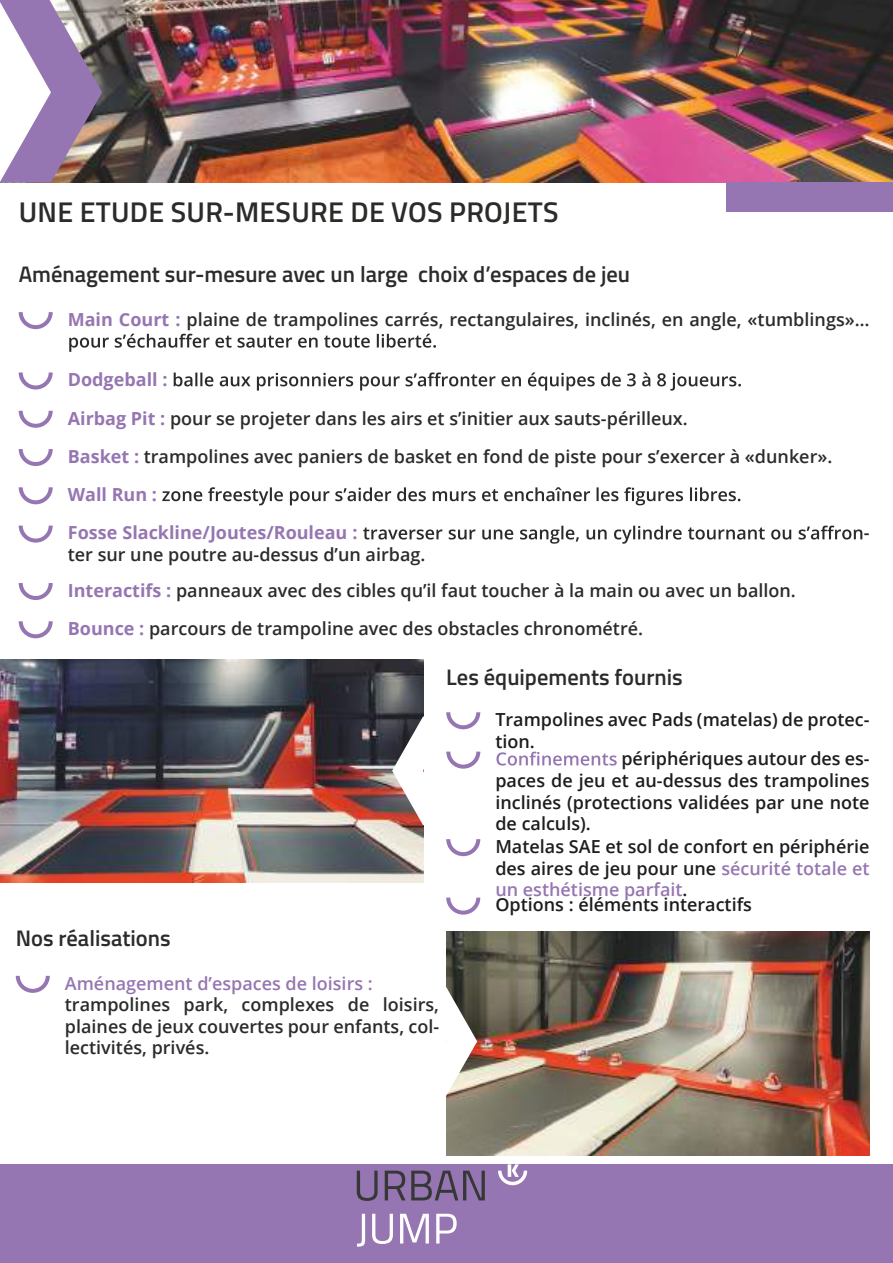
<style>
.page{position:relative;width:893px;height:1263px;background:#fff}
.page>*{position:absolute;margin:0;border:0;box-sizing:border-box;transform-origin:0 0}
.t1{font:600 28.5px "Titillium Web";letter-spacing:.01em;color:#2b2b2a}
.t2{font:600 22.5px "Titillium Web";color:#2b2b2a}
.t3{font:600 18px/38.2px "Open Sans";color:#2b2b2a}
.t4{font:600 18px/21.8px "Open Sans";color:#1d1d1d}
.t5{font:600 18px "Open Sans";color:#9676b2}
.s1{font-weight:700;color:#9676b2}
.s2{color:#9676b2}
</style>
<div class="page">
<img style="left:0;top:659px;width:423px;height:223px">
<img style="left:102px;top:0;width:791px;height:182px">
<div style="left:0;top:1164px;width:893px;height:99px;background:#9676b2"></div>
<div style="left:726px;top:182px;width:167px;height:30px;background:#9676b2"></div>
<svg style="left:0;top:0;width:102px;height:182px"></svg>
<svg style="left:19px;top:312px;width:34px;height:17px"></svg>
<img style="left:446px;top:932px;width:423px;height:223px">
<svg style="left:69px;top:334px;width:367px;height:18px"></svg>
<svg style="left:446px;top:987px;width:31px;height:109px"></svg>
<svg style="left:19px;top:372px;width:34px;height:17px"></svg>
<svg style="left:174px;top:372px;width:567px;height:19px"></svg>
<svg style="left:19px;top:411px;width:34px;height:17px"></svg>
<svg style="left:19px;top:449px;width:34px;height:17px"></svg>
<svg style="left:19px;top:487px;width:34px;height:17px"></svg>
<svg style="left:162px;top:487px;width:578px;height:18px"></svg>
<svg style="left:19px;top:526px;width:34px;height:17px"></svg>
<svg style="left:363px;top:526px;width:499px;height:18px"></svg>
<svg style="left:19px;top:583px;width:34px;height:17px"></svg>
<svg style="left:19px;top:621px;width:34px;height:17px"></svg>
<svg style="left:496px;top:752px;width:121px;height:13px"></svg>
<svg style="left:392px;top:712px;width:88px;height:113px"></svg>
<svg style="left:446px;top:839px;width:34px;height:17px"></svg>
<svg style="left:446px;top:898px;width:34px;height:17px"></svg>
<svg style="left:498px;top:1164px;width:29px;height:21px"></svg>
<svg style="left:357px;top:1214px;width:8px;height:32px"></svg>
<svg style="left:372px;top:1214px;width:21px;height:30px"></svg>
<svg style="left:400px;top:1214px;width:29px;height:29px"></svg>
<svg style="left:436px;top:1214px;width:21px;height:29px"></svg>
<svg style="left:357px;top:1171px;width:21px;height:30px"></svg>
<svg style="left:385px;top:1171px;width:20px;height:29px"></svg>
<svg style="left:411px;top:1171px;width:74px;height:29px"></svg>
<svg style="left:16px;top:976px;width:34px;height:17px"></svg>
<h1 class="t1" style="left:19px;top:191px;width:541px">UNE ETUDE SUR-MESURE DE VOS PROJETS</h1>
<p class="t2" style="left:19px;top:258px;width:613px">Aménagement sur-mesure avec un large choix d’espaces de jeu</p>
<p class="t3" style="left:68px;top:300px;width:803px"><span class="s1">Main Court :</span> plaine de trampolines carrés, rectangulaires, inclinés, en angle, «tumblings»…</p>
<p class="t3" style="left:68px;top:360px;width:766px"><span class="s1">Dodgeball :<br>Airbag Pit :</span> pour se projeter dans les airs et s’initier aux sauts-périlleux.<br><span class="s1">Basket :</span> trampolines avec paniers de basket en fond de piste pour s’exercer à «dunker».<br><span class="s1">Wall Run :<br>Fosse Slackline/Joutes/Rouleau :</span></p>
<p class="t3" style="left:68px;top:536px;width:730px;line-height:35.8px">ter sur une poutre au-dessus d’un airbag.<br><span class="s1">Interactifs :</span> panneaux avec des cibles qu’il faut toucher à la main ou avec un ballon.</p>
<p class="t3" style="left:68px;top:609px;width:577px"><span class="s1">Bounce :</span> parcours de trampoline avec des obstacles chronométré.</p>
<p class="t3" style="left:864px;top:513px;width:7px">-</p>
<p class="t2" style="left:446px;top:660px;width:238px">Les équipements fournis</p>
<p class="t4" style="left:495px;top:708px;width:376px">Trampolines avec Pads (matelas) de protec&shy;tion.</p>
<p class="t2" style="left:16px;top:921px;width:156px">Nos réalisations</p>
<p class="t5" style="left:65px;top:971px;width:309px">Aménagement d’espaces de loisirs :</p>
<p class="t3" style="left:65px;top:993px;width:376px;line-height:21.6px;text-align:justify">trampolines park, complexes de loisirs, plaines de jeux couvertes pour enfants, col&shy;lectivités, privés.</p>
<p class="t4" style="left:495px;top:748px;width:376px;text-indent:126px">périphériques autour des es&shy;paces de jeu et au-dessus des trampolines inclinés (protections validées par une note de calculs).<br>Matelas SAE et sol de confort en périphérie des aires de jeu pour une <span class="s2">sécurité totale et un esthétisme parfait</span>.</p>
<p class="t4" style="left:495px;top:894px;width:258px">Options : éléments interactifs</p>
</div>
